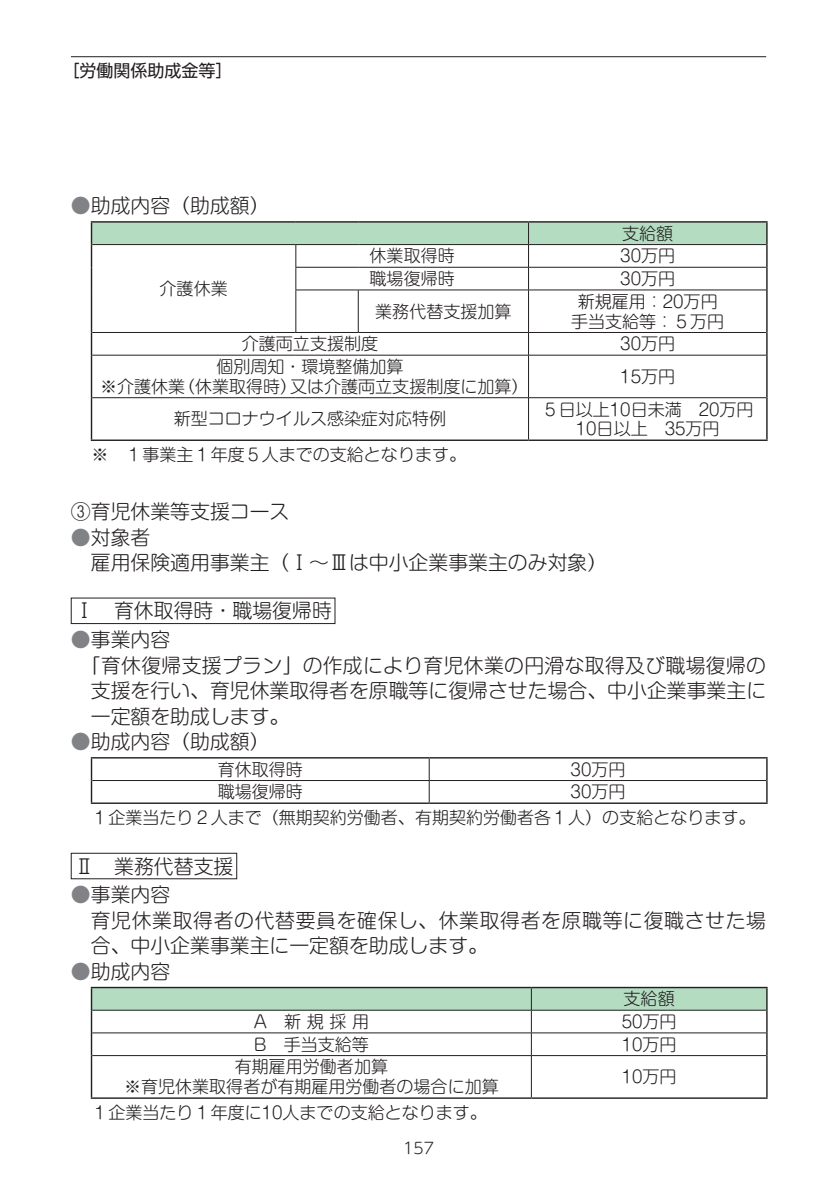
<style>
.page{position:relative;width:840px;height:1191px;background:#fff}
.page>*{position:absolute;margin:0;border:0;box-sizing:border-box;transform-origin:0 0}
.t1{font:300 19.8px/25.6px "Shin M Go Pro";color:#231f20}
.t2{font:300 19.8px/25.6px "Shin M Go Pro";letter-spacing:.03em;color:#231f20}
.t3{font:300 17px/19.8px "Shin M Go Pro";color:#231f20;text-align:center}
.t4{font:17px "UD Shin Go Pro";color:#231f20}
.t5{font:300 15.6px "UD Shin M Go Pro";color:#231f20}
.s1{color:#808285}
</style>
<div class="page">
<hr style="left:295px;top:290px;width:63px;height:1px;background:#231f20">
<hr style="left:295px;top:290px;width:1px;height:42px;background:#231f20">
<hr style="left:358px;top:290px;width:170px;height:1px;background:#231f20">
<hr style="left:358px;top:290px;width:1px;height:42px;background:#231f20">
<hr style="left:528px;top:290px;width:237px;height:1px;background:#231f20">
<hr style="left:528px;top:290px;width:1px;height:42px;background:#231f20">
<hr style="left:92px;top:332px;width:204px;height:1px;background:#231f20">
<hr style="left:296px;top:332px;width:62px;height:1px;background:#231f20">
<hr style="left:358px;top:332px;width:170px;height:1px;background:#231f20">
<hr style="left:528px;top:332px;width:237px;height:1px;background:#231f20">
<svg style="left:528px;top:333px;width:1px;height:22px"></svg>
<hr style="left:92px;top:355px;width:204px;height:1px;background:#231f20">
<hr style="left:296px;top:355px;width:62px;height:1px;background:#231f20">
<hr style="left:358px;top:355px;width:170px;height:1px;background:#231f20">
<hr style="left:528px;top:355px;width:237px;height:1px;background:#231f20">
<hr style="left:528px;top:355px;width:1px;height:42px;background:#231f20">
<hr style="left:92px;top:397px;width:204px;height:1px;background:#231f20">
<hr style="left:296px;top:397px;width:62px;height:1px;background:#231f20">
<hr style="left:358px;top:397px;width:170px;height:1px;background:#231f20">
<hr style="left:528px;top:397px;width:237px;height:1px;background:#231f20">
<hr style="left:528px;top:398px;width:1px;height:41px;background:#231f20">
<hr style="left:91px;top:221px;width:205px;height:2px;background:#231f20">
<hr style="left:296px;top:221px;width:62px;height:2px;background:#231f20">
<hr style="left:358px;top:221px;width:170px;height:2px;background:#231f20">
<hr style="left:528px;top:221px;width:239px;height:2px;background:#231f20">
<hr style="left:765px;top:223px;width:2px;height:21px;background:#231f20">
<hr style="left:765px;top:244px;width:2px;height:23px;background:#231f20">
<svg style="left:91px;top:222px;width:675px;height:68px"></svg>
<hr style="left:765px;top:267px;width:2px;height:23px;background:#231f20">
<hr style="left:91px;top:290px;width:1px;height:42px;background:#231f20">
<hr style="left:765px;top:290px;width:2px;height:42px;background:#231f20">
<svg style="left:91px;top:332px;width:1px;height:23px"></svg>
<hr style="left:765px;top:332px;width:2px;height:23px;background:#231f20">
<hr style="left:91px;top:355px;width:1px;height:43px;background:#231f20">
<hr style="left:765px;top:355px;width:2px;height:43px;background:#231f20">
<hr style="left:91px;top:398px;width:1px;height:41px;background:#231f20">
<hr style="left:765px;top:398px;width:2px;height:41px;background:#231f20">
<hr style="left:91px;top:439px;width:205px;height:2px;background:#231f20">
<hr style="left:296px;top:439px;width:62px;height:2px;background:#231f20">
<hr style="left:358px;top:439px;width:170px;height:2px;background:#231f20">
<hr style="left:528px;top:439px;width:239px;height:2px;background:#231f20">
<div style="left:71px;top:598px;width:264px;height:26px;border:1px solid #231f20"></div>
<hr style="left:92px;top:780px;width:337px;height:1px;background:#231f20">
<hr style="left:429px;top:780px;width:336px;height:1px;background:#231f20">
<svg style="left:428px;top:758px;width:1px;height:44px"></svg>
<hr style="left:91px;top:757px;width:338px;height:1px;background:#231f20">
<hr style="left:429px;top:757px;width:338px;height:1px;background:#231f20">
<hr style="left:765px;top:758px;width:2px;height:22px;background:#231f20">
<svg style="left:91px;top:758px;width:1px;height:44px"></svg>
<hr style="left:765px;top:780px;width:2px;height:22px;background:#231f20">
<hr style="left:91px;top:802px;width:338px;height:2px;background:#231f20">
<hr style="left:429px;top:802px;width:338px;height:2px;background:#231f20">
<div style="left:71px;top:853px;width:166px;height:26px;border:1px solid #231f20"></div>
<hr style="left:92px;top:1055px;width:439px;height:1px;background:#231f20">
<hr style="left:531px;top:1055px;width:234px;height:1px;background:#231f20">
<hr style="left:530px;top:1055px;width:1px;height:42px;background:#231f20">
<hr style="left:91px;top:986px;width:440px;height:2px;background:#231f20">
<hr style="left:531px;top:986px;width:236px;height:2px;background:#231f20">
<hr style="left:765px;top:988px;width:2px;height:22px;background:#231f20">
<hr style="left:765px;top:1010px;width:2px;height:23px;background:#231f20">
<svg style="left:91px;top:987px;width:675px;height:68px"></svg>
<hr style="left:765px;top:1033px;width:2px;height:22px;background:#231f20">
<hr style="left:91px;top:1055px;width:1px;height:42px;background:#231f20">
<hr style="left:765px;top:1055px;width:2px;height:42px;background:#231f20">
<hr style="left:91px;top:1097px;width:440px;height:1px;background:#231f20">
<hr style="left:531px;top:1097px;width:236px;height:1px;background:#231f20">
<hr style="left:71px;top:56px;width:694px;height:1px;background:#231f20">
<p class="t4" style="left:62px;top:57px;width:172px">［労働関係助成金等］</p>
<p class="t1" style="left:71px;top:190px;width:200px"><span class="s1">●</span>助成内容（助成額）</p>
<p class="t3" style="left:621px;top:221px;width:53px">支給額</p>
<p class="t3" style="left:369px;top:244px;width:87px">休業取得時</p>
<p class="t3" style="left:620px;top:244px;width:56px">30万円</p>
<p class="t3" style="left:369px;top:267px;width:87px">職場復帰時</p>
<p class="t3" style="left:620px;top:267px;width:56px">30万円</p>
<p class="t3" style="left:375px;top:299px;width:138px">業務代替支援加算</p>
<p class="t3" style="left:570px;top:289px;width:155px">新規雇用：20万円手当支給等：５万円</p>
<p class="t3" style="left:242px;top:332px;width:138px">介護両立支援制度</p>
<p class="t3" style="left:620px;top:332px;width:56px">30万円</p>
<p class="t3" style="left:100px;top:355px;width:430px">個別周知・環境整備加算<br>※介護休業（休業取得時）又は介護両立支援制度に加算）</p>
<p class="t3" style="left:620px;top:364px;width:56px">15万円</p>
<p class="t3" style="left:174px;top:407px;width:274px">新型コロナウイルス感染症対応特例</p>
<p class="t3" style="left:541px;top:397px;width:213px">５日以上10日未満　20万円<br>10日以上　35万円</p>
<p class="t3" style="left:91px;top:442px;width:376px">※　１事業主１年度５人までの支給となります。</p>
<p class="t3" style="left:159px;top:277px;width:70px">介護休業</p>
<p class="t1" style="left:71px;top:497px;width:220px">③育児休業等支援コース</p>
<p class="t1" style="left:91px;top:522px;width:517px;text-indent:-20px"><span class="s1">●</span>対象者<br>雇用保険適用事業主（Ⅰ～Ⅲは中小企業事業主のみ対象）</p>
<p class="t1" style="left:74px;top:596px;width:259px">Ⅰ　育休取得時・職場復帰時</p>
<p class="t1" style="left:71px;top:624px;width:101px"><span class="s1">●</span>事業内容</p>
<p class="t1" style="left:81px;top:650px;width:686px">「育休復帰支援プラン」の作成により育児休業の円滑な取得及び職場復帰の</p>
<p class="t1" style="left:91px;top:675px;width:676px">支援を行い、育児休業取得者を原職等に復帰させた場合、中小企業事業主に</p>
<p class="t1" style="left:91px;top:701px;width:200px">一定額を助成します。</p>
<p class="t1" style="left:71px;top:726px;width:200px"><span class="s1">●</span>助成内容（助成額）</p>
<p class="t3" style="left:218px;top:757px;width:87px">育休取得時</p>
<p class="t3" style="left:570px;top:757px;width:56px">30万円</p>
<p class="t3" style="left:218px;top:780px;width:87px">職場復帰時</p>
<p class="t3" style="left:91px;top:777px;width:665px;line-height:25.6px;text-align:left;text-indent:479px">30万円<br>１企業当たり２人まで（無期契約労働者、有期契約労働者各１人）の支給となります。</p>
<p class="t1" style="left:74px;top:851px;width:160px">Ⅱ　業務代替支援</p>
<p class="t2" style="left:91px;top:879px;width:676px;text-indent:-20px"><span class="s1">●</span>事業内容<br>育児休業取得者の代替要員を確保し、休業取得者を原職等に復職させた場合、中小企業事業主に一定額を助成します。</p>
<p class="t1" style="left:71px;top:956px;width:101px"><span class="s1">●</span>助成内容</p>
<p class="t3" style="left:623px;top:987px;width:53px">支給額</p>
<p class="t3" style="left:253px;top:1009px;width:117px">A　新規採用</p>
<p class="t3" style="left:621px;top:1009px;width:56px">50万円</p>
<p class="t3" style="left:254px;top:1032px;width:116px">B　手当支給等</p>
<p class="t3" style="left:621px;top:1032px;width:56px">10万円</p>
<p class="t3" style="left:124px;top:1055px;width:376px">有期雇用労働者加算<br>※育児休業取得者が有期雇用労働者の場合に加算</p>
<p class="t3" style="left:621px;top:1065px;width:56px">10万円</p>
<p class="t3" style="left:91px;top:1100px;width:396px">１企業当たり１年度に10人までの支給となります。</p>
<p class="t5" style="left:403px;top:1135px;width:32px">157</p>
</div>
